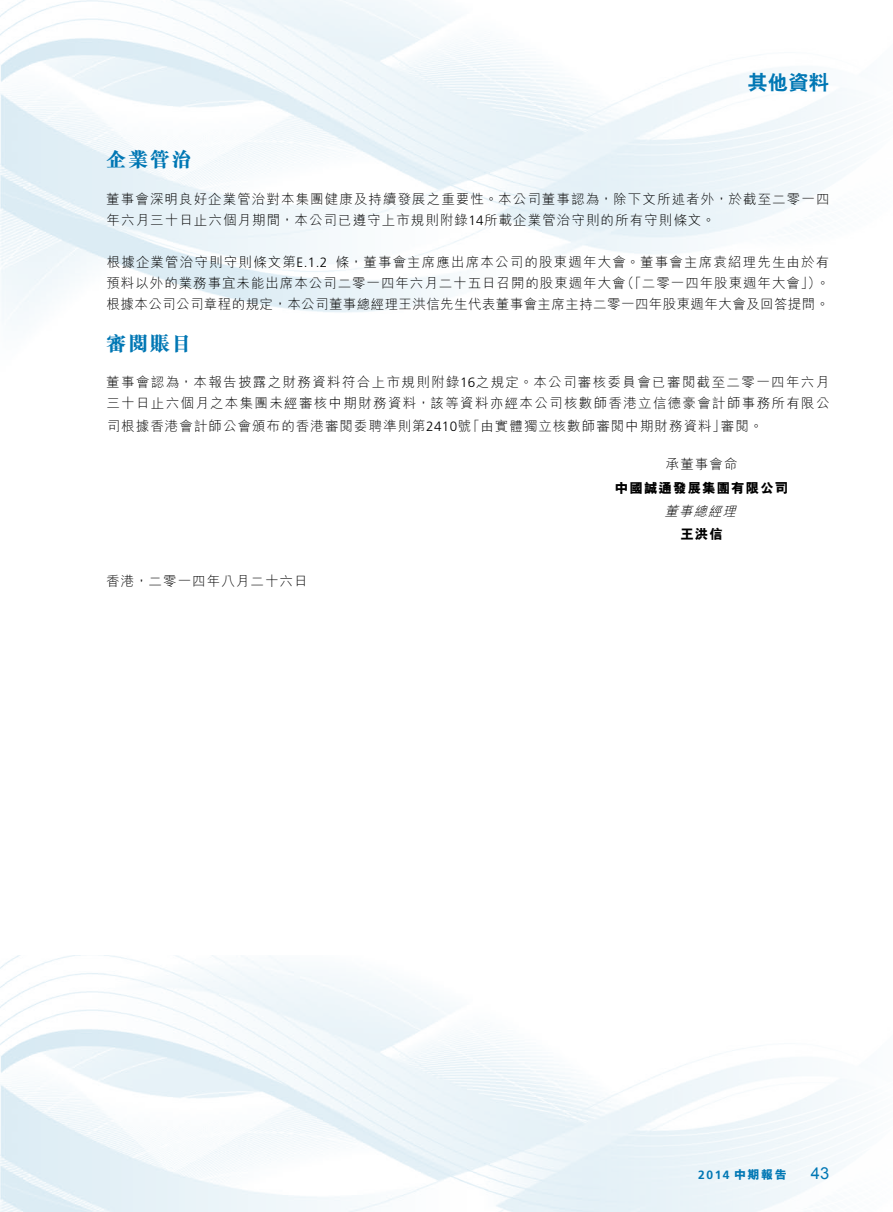
<style>
.page{position:relative;width:893px;height:1212px;background:#fff}
.page>*{position:absolute;margin:0;border:0;box-sizing:border-box;transform-origin:0 0}
.t1{font:800 20.25px "M Sung HK";letter-spacing:.075em;color:#0077b4}
.t2{font:800 20.25px "C Hei 2 HK";color:#0077b4}
.t3{font:16.5px "Arial";color:#0077b4}
.t4{font:300 13.5px/21px "M Hei HK";letter-spacing:.08em;color:#000}
.t5{font:300 13.5px/21px "M Hei HK";letter-spacing:.1em;color:#000}
.t6{font:800 13.5px "M Hei HK";letter-spacing:.08em;color:#000}
.t7{font:italic 300 13.5px "M Hei HK";color:#000}
.t8{font:700 12px "Frutiger LT Std";color:#0077b4}
.s1{font-family:"Frutiger LT Std"}
.s2{font-family:"M Hei HK";font-weight:800}
</style>
<div class="page">
<svg style="left:0;top:0;width:847px;height:321px"></svg>
<svg style="left:0;top:955px;width:847px;height:257px"></svg>
<h1 class="t2" style="left:747px;top:73px;width:83px">其他資料</h1>
<h1 class="t1" style="left:106px;top:149px;width:87px">企業管治</h1>
<p class="t4" style="left:106px;top:188px;width:725px">董事會深明良好企業管治對本集團健康及持續發展之重要性。本公司董事認為，除下文所述者外，於截至二零一四年六月三十日止六個月期間，本公司已遵守上市規則附錄<span class="s1">14</span>所載企業管治守則的所有守則條文。</p>
<p class="t4" style="left:107px;top:251px;width:724px;text-align:justify">根據企業管治守則守則條文第<span class="s1">E.1.2</span> 條，董事會主席應出席本公司的股東週年大會。董事會主席袁紹理先生由於有預料以外的業務事宜未能出席本公司二零一四年六月二十五日召開的股東週年大會（「二零一四年股東週年大會」）。根據本公司公司章程的規定，本公司董事總經理王洪信先生代表董事會主席主持二零一四年股東週年大會及回答提問。</p>
<h1 class="t1" style="left:106px;top:334px;width:87px">審閱賬目</h1>
<p class="t5" style="left:106px;top:371px;width:725px">董事會認為，本報告披露之財務資料符合上市規則附錄<span class="s1">16</span>之規定。本公司審核委員會已審閱截至二零一四年六月三十日止六個月之本集團未經審核中期財務資料，該等資料亦經本公司核數師香港立信德豪會計師事務所有限公</p>
<p class="t4" style="left:107px;top:415px;width:658px">司根據香港會計師公會頒布的香港審閱委聘準則第<span class="s1">2410</span>號「由實體獨立核數師審閱中期財務資料」審閱。</p>
<p class="t4" style="left:666px;top:454px;width:73px">承董事會命</p>
<p class="t6" style="left:615px;top:481px;width:175px">中國誠通發展集團有限公司</p>
<p class="t7" style="left:664px;top:504px;width:77px">董事總經理</p>
<p class="t6" style="left:680px;top:527px;width:44px">王洪信</p>
<p class="t4" style="left:106px;top:570px;width:203px">香港，二零一四年八月二十六日</p>
<p class="t8" style="left:698px;top:1167px;width:90px">2014 <span class="s2">中期報告</span></p>
<p class="t3" style="left:811px;top:1163px;width:20px">43</p>
</div>
